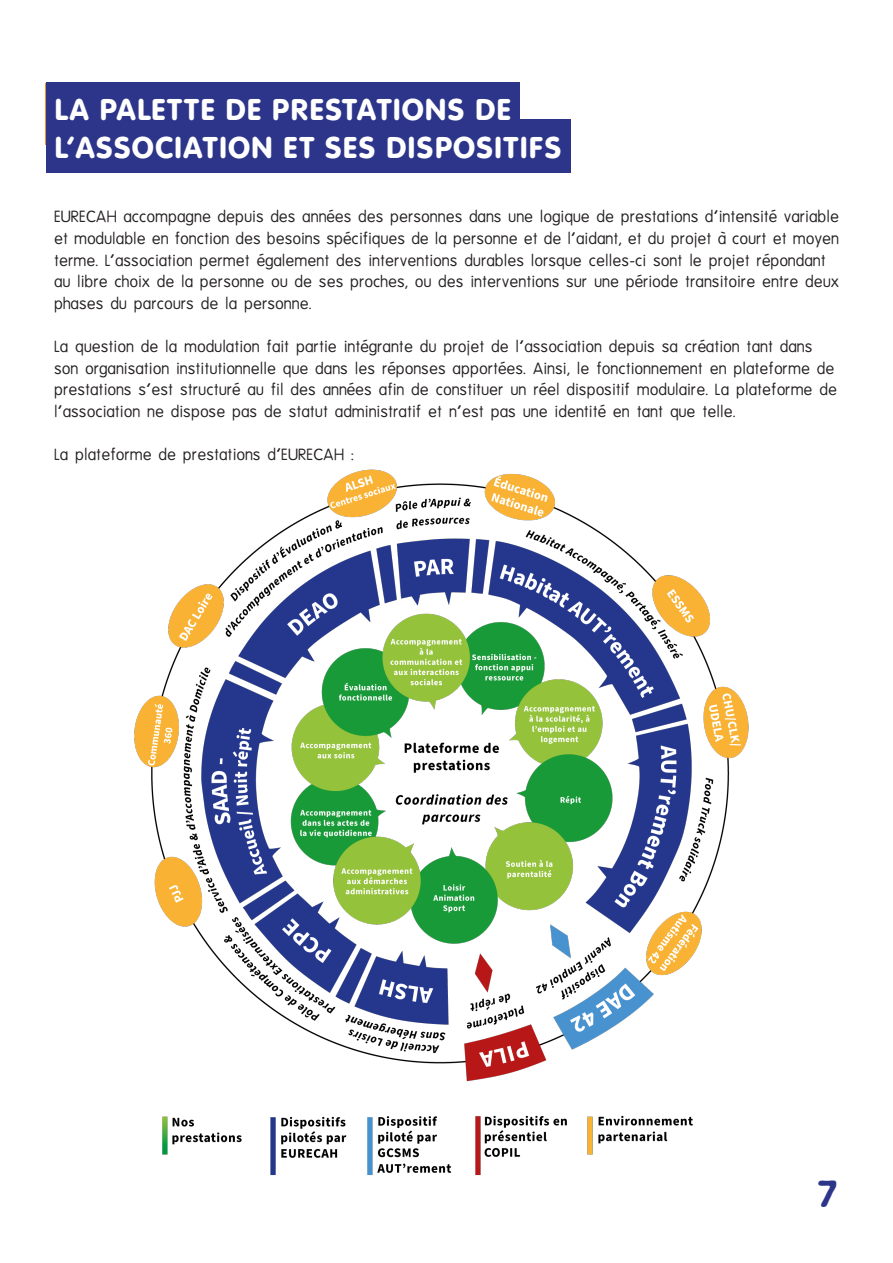
<style>
.page{position:relative;width:893px;height:1263px;background:#fff}
.page>*{position:absolute;margin:0;border:0;box-sizing:border-box;transform-origin:0 0}
.t1{font:45px "Klasik";color:#2c358a}
.t2{font:700 31.5px "QT Vaga Round";color:#fff}
.t3{font:18px "QT Vaga Round";color:#231f20}
</style>
<div class="page">
<div style="left:46px;top:83px;width:474px;height:51px;background:#2c358a"></div>
<div style="left:46px;top:119px;width:525px;height:53px;background:#2c358a"></div>
<img style="left:134px;top:469px;width:615px;height:707px">
<p class="t2" style="left:69px;top:90px;width:349px">ES VALEURS DEFENDUES</p>
<p class="t2" style="left:54px;top:92px;width:459px">LA PALETTE DE PRESTATIONS DE</p>
<p class="t2" style="left:54px;top:129px;width:510px">L’ASSOCIATION ET SES DISPOSITIFS</p>
<p class="t3" style="left:54px;top:207px;width:786px">EURECAH accompagne depuis des années des personnes dans une logique de prestations d’intensité variable</p>
<p class="t3" style="left:54px;top:229px;width:786px">et modulable en fonction des besoins spécifiques de la personne et de l’aidant, et du projet à court et moyen</p>
<p class="t3" style="left:54px;top:250px;width:773px">terme. L’association permet également des interventions durables lorsque celles-ci sont le projet répondant</p>
<p class="t3" style="left:54px;top:272px;width:786px">au libre choix de la personne ou de ses proches, ou des interventions sur une période transitoire entre deux</p>
<p class="t3" style="left:54px;top:294px;width:259px">phases du parcours de la personne.</p>
<p class="t3" style="left:54px;top:337px;width:760px">La question de la modulation fait partie intégrante du projet de l’association depuis sa création tant dans</p>
<p class="t3" style="left:54px;top:358px;width:782px">son organisation institutionnelle que dans les réponses apportées. Ainsi, le fonctionnement en plateforme de</p>
<p class="t3" style="left:54px;top:380px;width:784px">prestations s’est structuré au fil des années afin de constituer un réel dispositif modulaire. La plateforme de</p>
<p class="t3" style="left:54px;top:402px;width:683px">l’association ne dispose pas de statut administratif et n’est pas une identité en tant que telle.</p>
<p class="t3" style="left:54px;top:445px;width:302px">La plateforme de prestations d’EURECAH :</p>
<p class="t1" style="left:817px;top:1175px;width:21px">7</p>
</div>
